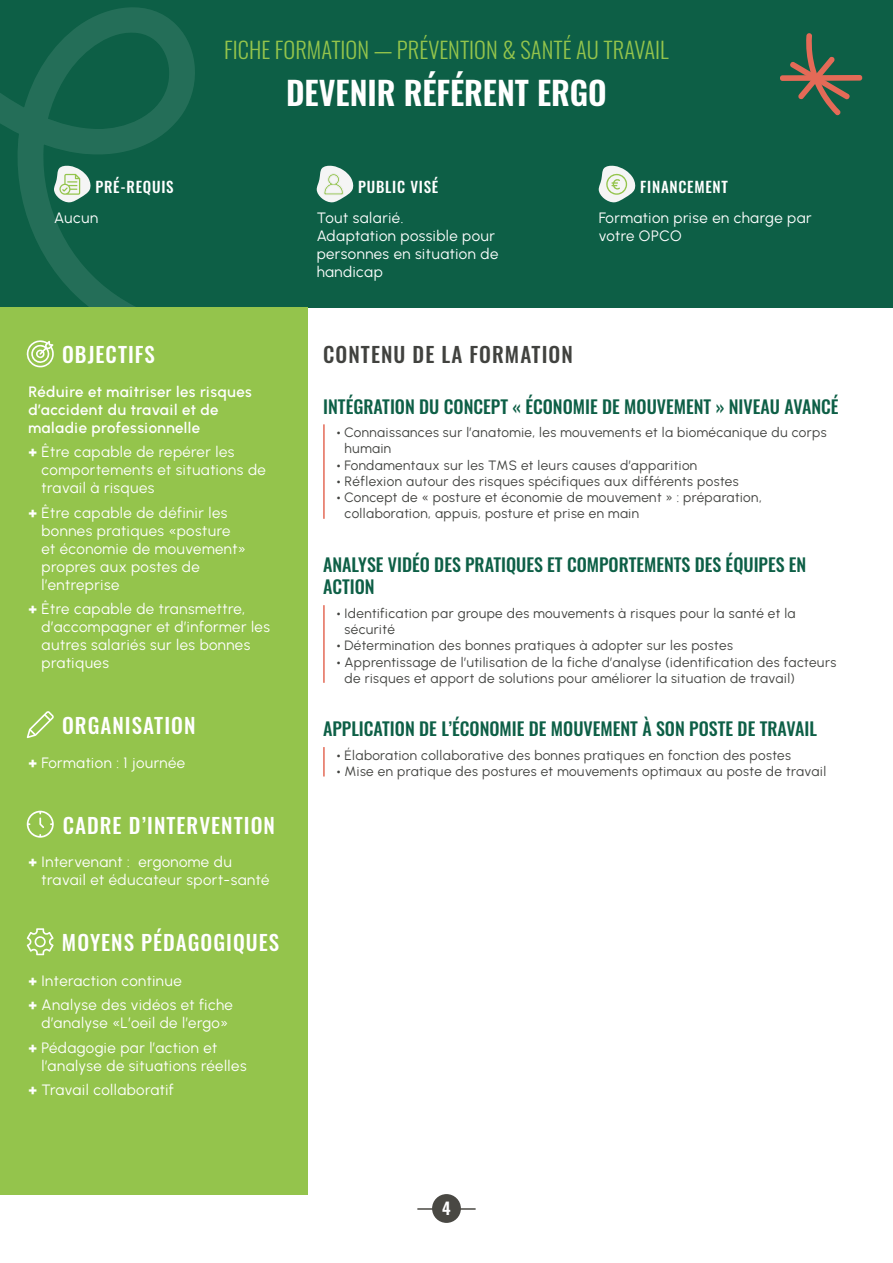
<style>
.page{position:relative;width:893px;height:1263px;background:#fff}
.page>*{position:absolute;margin:0;border:0;box-sizing:border-box;transform-origin:0 0}
.t1{font:600 32.25px "Oswald";color:#fff}
.t2{font:300 22.5px "Oswald";color:#94c44c}
.t3{font:500 21px "Oswald";letter-spacing:.05em;color:#fff}
.t4{font:500 21px "Oswald";letter-spacing:.05em;color:#41423f}
.t5{font:500 18px/21.6px "Oswald";color:#0d5f46}
.t6{font:600 16.5px "Oswald";color:#fff}
.t7{font:15px/18px "Urbanist";letter-spacing:.025em;color:#fff}
.t8{font:600 15px/18px "Urbanist";letter-spacing:.03em;color:#fff}
.t9{font:500 15px "Oswald";letter-spacing:.05em;color:#fff}
.t10{font:13.5px/16.2px "Urbanist";letter-spacing:.025em;color:#41423f}
.s1{font-weight:900}
</style>
<div class="page">
<hr style="left:417px;top:1208px;width:59px;height:2px;background:#494843">
<div style="left:432px;top:1194px;width:29px;height:29px;background:#494843;border-radius:50%"></div>
<div style="left:0;top:0;width:893px;height:307px;background:#0d5f46"></div>
<svg style="left:0;top:7px;width:195px;height:300px"></svg>
<div style="left:0;top:307px;width:307px;height:888px;background:#94c44c"></div>
<svg style="left:26px;top:340px;width:28px;height:27px"></svg>
<svg style="left:27px;top:711px;width:27px;height:27px"></svg>
<svg style="left:27px;top:811px;width:27px;height:27px"></svg>
<svg style="left:27px;top:928px;width:27px;height:27px"></svg>
<svg style="left:54px;top:165px;width:37px;height:38px"></svg>
<svg style="left:317px;top:165px;width:37px;height:38px"></svg>
<svg style="left:599px;top:165px;width:37px;height:38px"></svg>
<svg style="left:780px;top:33px;width:83px;height:83px"></svg>
<hr style="left:323px;top:424px;width:2px;height:95px;background:#e46a57">
<hr style="left:323px;top:747px;width:2px;height:29px;background:#e46a57">
<hr style="left:323px;top:605px;width:2px;height:78px;background:#e46a57">
<p class="t2" style="left:224px;top:30px;width:446px">FICHE FORMATION — PRÉVENTION &amp; SANTÉ AU TRAVAIL</p>
<p class="t1" style="left:286px;top:65px;width:322px">DEVENIR RÉFÉRENT ERGO</p>
<p class="t9" style="left:96px;top:174px;width:80px">PRÉ-REQUIS</p>
<p class="t7" style="left:54px;top:208px;width:46px">Aucun</p>
<p class="t3" style="left:62px;top:336px;width:94px">OBJECTIFS</p>
<p class="t8" style="left:28px;top:383px;width:225px">Réduire et maîtriser les risques d’accident du travail et de maladie professionnelle</p>
<p class="t7" style="left:42px;top:443px;width:226px;text-indent:-13px"><span class="s1">+</span> Être capable de repérer les comportements et situations de travail à risques</p>
<p class="t7" style="left:42px;top:503px;width:206px;text-indent:-13px"><span class="s1">+</span> Être capable de définir les bonnes pratiques «posture et économie de mouvement» propres aux postes de l’entreprise</p>
<p class="t7" style="left:42px;top:600px;width:230px;text-indent:-13px"><span class="s1">+</span> Être capable de transmettre, d’accompagner et d’informer les autres salariés sur les bonnes pratiques</p>
<p class="t3" style="left:62px;top:707px;width:135px">ORGANISATION</p>
<p class="t7" style="left:28px;top:753px;width:158px"><span class="s1">+</span> Formation : 1 journée</p>
<p class="t3" style="left:63px;top:806px;width:214px">CADRE D’INTERVENTION</p>
<p class="t7" style="left:42px;top:853px;width:230px;text-indent:-13px"><span class="s1">+</span> Intervenant : ergonome du travail et éducateur sport-santé</p>
<p class="t3" style="left:62px;top:924px;width:219px">MOYENS PÉDAGOGIQUES</p>
<p class="t7" style="left:28px;top:972px;width:155px"><span class="s1">+</span> Interaction continue</p>
<p class="t7" style="left:28px;top:996px;width:206px;text-align:center"><span class="s1">+</span> Analyse des vidéos et fiche d’analyse «L’oeil de l’ergo»</p>
<p class="t7" style="left:42px;top:1038px;width:207px;text-indent:-13px"><span class="s1">+</span> Pédagogie par l’action et l’analyse de situations réelles</p>
<p class="t7" style="left:28px;top:1081px;width:147px"><span class="s1">+</span> Travail collaboratif</p>
<p class="t9" style="left:358px;top:174px;width:81px">PUBLIC VISÉ</p>
<p class="t7" style="left:317px;top:208px;width:88px">Tout salarié.</p>
<p class="t7" style="left:317px;top:226px;width:183px">Adaptation possible pour personnes en situation de handicap</p>
<p class="t4" style="left:323px;top:336px;width:251px">CONTENU DE LA FORMATION</p>
<p class="t9" style="left:640px;top:174px;width:89px">FINANCEMENT</p>
<p class="t7" style="left:599px;top:208px;width:215px">Formation prise en charge par votre OPCO</p>
<p class="t5" style="left:323px;top:394px;width:517px">INTÉGRATION DU CONCEPT « ÉCONOMIE DE MOUVEMENT » NIVEAU AVANCÉ</p>
<p class="t10" style="left:345px;top:424px;width:484px;text-indent:-8px"><span class="s1">•</span> Connaissances sur l’anatomie, les mouvements et la biomécanique du corps humain</p>
<p class="t10" style="left:337px;top:457px;width:362px"><span class="s1">•</span> Fondamentaux sur les TMS et leurs causes d’apparition</p>
<p class="t10" style="left:337px;top:473px;width:404px"><span class="s1">•</span> Réflexion autour des risques spécifiques aux différents postes</p>
<p class="t10" style="left:345px;top:489px;width:419px;text-indent:-8px"><span class="s1">•</span> Concept de « posture et économie de mouvement » : préparation, collaboration, appuis, posture et prise en main</p>
<p class="t5" style="left:323px;top:552px;width:485px">ANALYSE VIDÉO DES PRATIQUES ET COMPORTEMENTS DES ÉQUIPES EN<br>ACTION</p>
<p class="t10" style="left:345px;top:605px;width:453px;text-indent:-8px"><span class="s1">•</span> Identification par groupe des mouvements à risques pour la santé et la sécurité</p>
<p class="t10" style="left:337px;top:638px;width:398px"><span class="s1">•</span> Détermination des bonnes pratiques à adopter sur les postes</p>
<p class="t10" style="left:345px;top:654px;width:493px;text-indent:-8px"><span class="s1">•</span> Apprentissage de l’utilisation de la fiche d’analyse (identification des facteurs de risques et apport de solutions pour améliorer la situation de travail)</p>
<p class="t5" style="left:323px;top:716px;width:495px">APPLICATION DE L’ÉCONOMIE DE MOUVEMENT À SON POSTE DE TRAVAIL</p>
<p class="t10" style="left:337px;top:747px;width:456px"><span class="s1">•</span> Élaboration collaborative des bonnes pratiques en fonction des postes</p>
<p class="t10" style="left:337px;top:763px;width:491px"><span class="s1">•</span> Mise en pratique des postures et mouvements optimaux au poste de travail</p>
<p class="t6" style="left:442px;top:1194px;width:10px">4</p>
</div>
